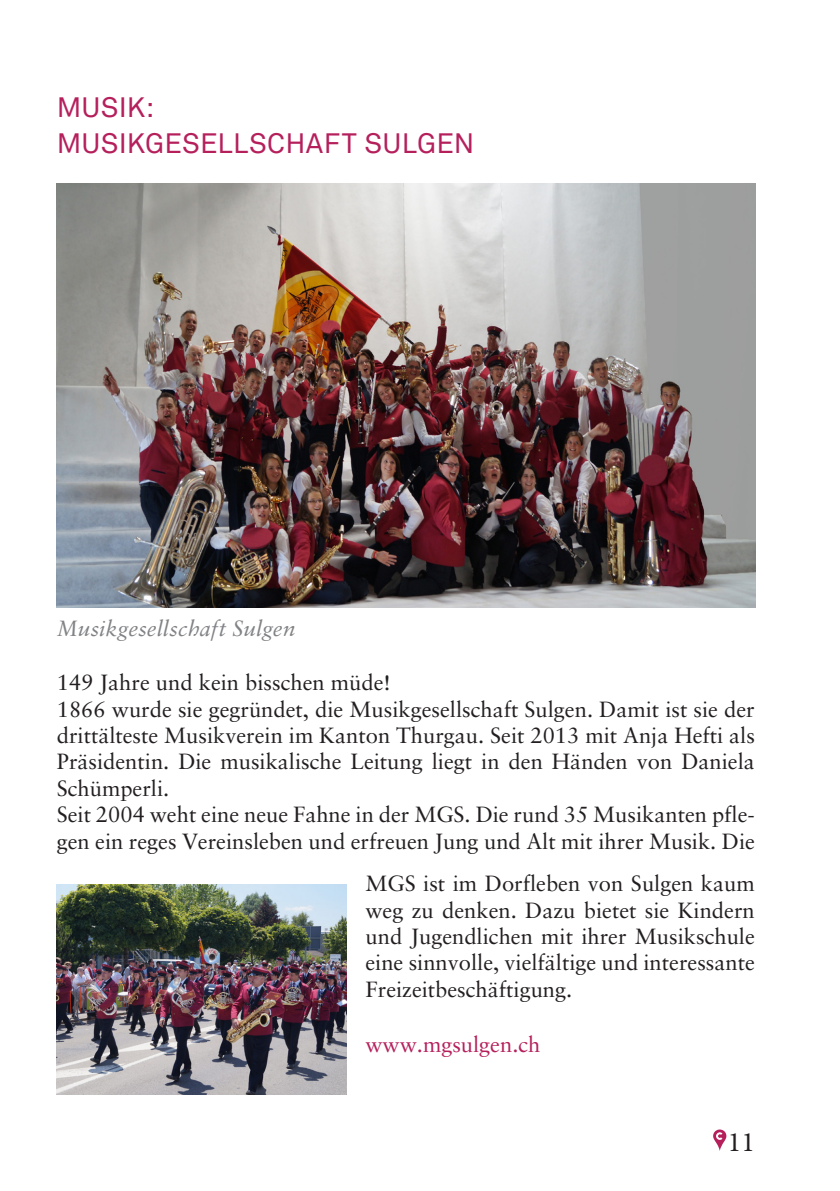
<style>
.page{position:relative;width:840px;height:1191px;background:#fff}
.page>*{position:absolute;margin:0;border:0;box-sizing:border-box;transform-origin:0 0}
.Headline_1{font:28px/36px "Akkurat";letter-spacing:.01em;color:#b5205c}
.t1{font:28px "Minion Pro";color:#231f20}
.Fliesstext{font:22px/26.4px "Sabon";color:#231f20;text-align:justify}
.Kleingedrucktes___Po{font:italic 22px "Sabon";color:#808285}
.t2{font:22px "Sabon";color:#b5205c}
</style>
<div class="page">
<svg style="left:713px;top:1129px;width:13px;height:22px"></svg>
<img style="left:57px;top:884px;width:289px;height:210px">
<img style="left:57px;top:183px;width:697px;height:424px">
<p class="Headline_1" style="left:57px;top:90px;width:419px">MUSIK:<br>MUSIKGESELLSCHAFT SULGEN</p>
<p class="Kleingedrucktes___Po" style="left:57px;top:615px;width:240px">Musikgesellschaft Sulgen</p>
<p class="Fliesstext" style="left:57px;top:669px;width:335px">149 Jahre und kein bisschen müde!</p>
<p class="Fliesstext" style="left:57px;top:695px;width:699px">1866 wurde sie gegründet, die Musikgesellschaft Sulgen. Damit ist sie der drittälteste Musikverein im Kanton Thurgau. Seit 2013 mit Anja Hefti als Präsidentin. Die musikalische Leitung liegt in den Händen von Daniela Schümperli.</p>
<p class="Fliesstext" style="left:57px;top:801px;width:699px">Seit 2004 weht eine neue Fahne in der MGS. Die rund 35 Musikanten pfle&shy;gen ein reges Vereinsleben und erfreuen Jung und Alt mit ihrer Musik. Die</p>
<p class="Fliesstext" style="left:365px;top:870px;width:390px">MGS ist im Dorfleben von Sulgen kaum weg zu denken. Dazu bietet sie Kindern und Jugendlichen mit ihrer Musikschule eine sinnvolle, vielfältige und interessante Freizeitbeschäftigung.</p>
<p class="t2" style="left:365px;top:1031px;width:176px">www.mgsulgen.ch</p>
<p class="t1" style="left:727px;top:1123px;width:28px">11</p>
</div>
